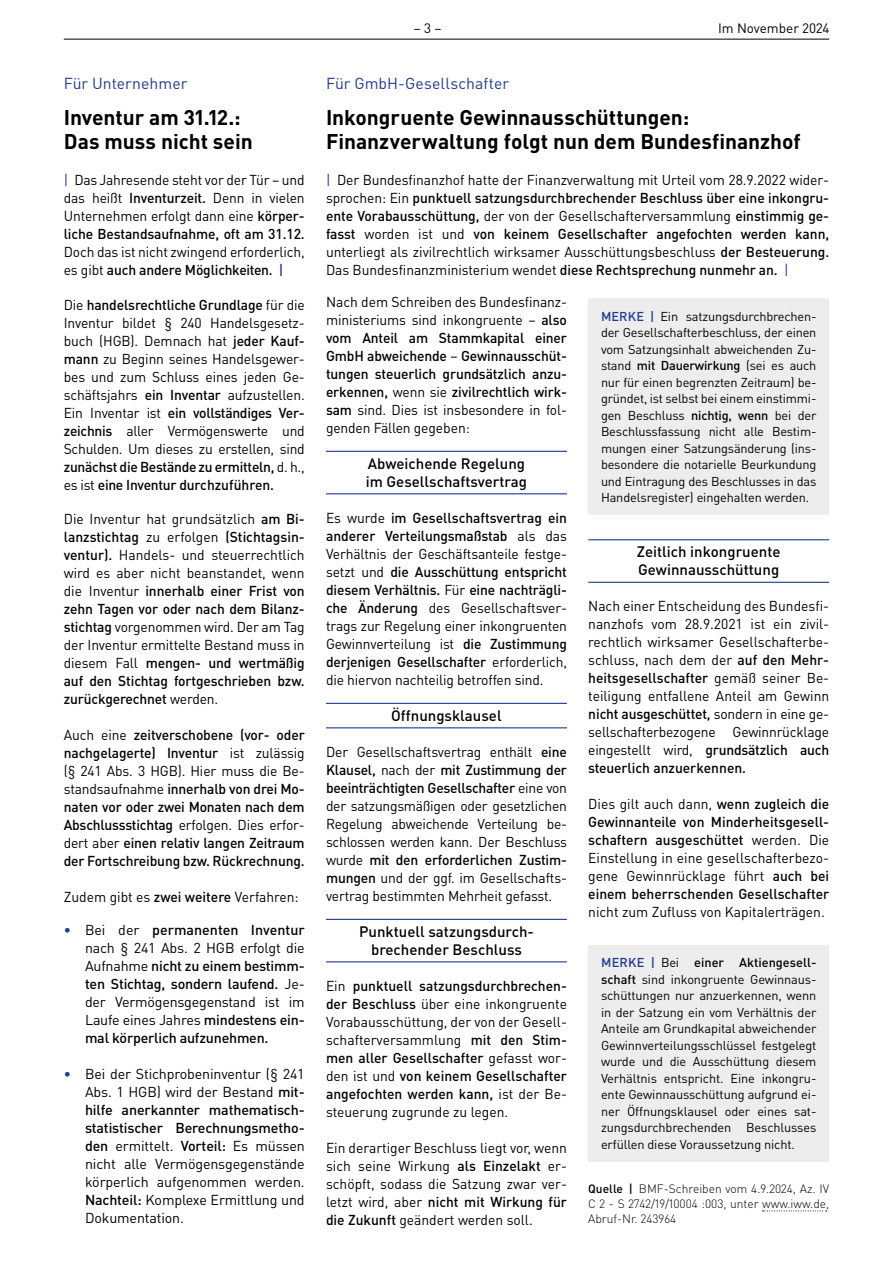
<style>
.page{position:relative;width:893px;height:1263px;background:#fff}
.page>*{position:absolute;margin:0;border:0;box-sizing:border-box;transform-origin:0 0}
.t1{font:700 21px/24px "DIN Pro";letter-spacing:-.005em;color:#000}
.t2{font:15.75px "DIN Pro";color:#213a8f}
.t3{font:500 15px/18px "DIN Pro";color:#000}
.t4{font:14.25px/18px "DIN Pro";letter-spacing:-.01em;color:#000;text-align:justify}
.t5{font:500 14.25px/18px "DIN Pro";letter-spacing:-.01em;color:#000;text-align:justify}
.t6{font:13.5px "DIN Pro";color:#000}
.t7{font:12.75px/16.5px "DIN Pro";letter-spacing:-.01em;color:#000;text-align:justify}
.t8{font:300 12px/15px "DIN Pro";color:#000;text-align:justify}
.s1{color:#213a8f}
.s2{font-weight:500}
.s3{font-weight:500;color:#213a8f}
.s4{font-weight:400}
</style>
<div class="page">
<hr style="left:64px;top:39px;width:765px;height:1px;background:#000">
<hr style="left:326px;top:451px;width:241px;height:1px;background:#213a8f">
<hr style="left:326px;top:493px;width:241px;height:1px;background:#213a8f">
<hr style="left:326px;top:703px;width:241px;height:1px;background:#213a8f">
<hr style="left:326px;top:727px;width:241px;height:1px;background:#213a8f">
<hr style="left:326px;top:919px;width:241px;height:1px;background:#213a8f">
<hr style="left:326px;top:961px;width:241px;height:1px;background:#213a8f">
<hr style="left:588px;top:539px;width:241px;height:1px;background:#213a8f">
<hr style="left:588px;top:582px;width:241px;height:1px;background:#213a8f">
<svg style="left:763px;top:1210px;width:64px;height:1px"></svg>
<div style="left:588px;top:298px;width:241px;height:217px;background:#ededed"></div>
<div style="left:588px;top:945px;width:241px;height:217px;background:#ededed"></div>
<p class="t2" style="left:64px;top:73px;width:125px">Für Unternehmer</p>
<h1 class="t1" style="left:64px;top:105px;width:190px">Inventur am 31.12.:<br>Das muss nicht sein</h1>
<p class="t4" style="left:64px;top:171px;width:242px"><span class="s1">|</span> Das Jahresende steht vor der Tür – und das heißt <span class="s2">Inventurzeit.</span> Denn in vielen Unternehmen erfolgt dann eine <span class="s2">körper&shy;liche Bestandsaufnahme, oft am 31.12.</span></p>
<p class="t4" style="left:64px;top:243px;width:242px">Doch das ist nicht zwingend erforderlich, es gibt <span class="s2">auch andere Möglichkeiten.</span> <span class="s3">|</span></p>
<p class="t4" style="left:64px;top:295px;width:242px">Die <span class="s2">handelsrechtliche Grundlage</span> für die Inventur bildet § 240 Handelsgesetz&shy;buch (HGB). Demnach hat <span class="s2">jeder Kauf&shy;mann</span> zu Beginn seines Handelsgewer&shy;bes und zum Schluss eines jeden Ge&shy;schäftsjahrs <span class="s2">ein Inventar</span> aufzustellen.<br>Ein Inventar ist <span class="s2">ein vollständiges Ver&shy;zeichnis</span> aller Vermögenswerte und Schulden. Um dieses zu erstellen, sind <span class="s2">zunächst die Bestände zu ermitteln,</span> d. h., es ist <span class="s2">eine Inventur durchzuführen.</span></p>
<p class="t4" style="left:64px;top:510px;width:242px">Die Inventur hat grundsätzlich <span class="s2">am Bi&shy;lanzstichtag</span> zu erfolgen <span class="s2">(Stichtagsin&shy;ventur).</span> Handels- und steuerrechtlich wird es aber nicht beanstandet, wenn die Inventur <span class="s2">innerhalb einer Frist von zehn Tagen vor oder nach dem Bilanz&shy;stichtag</span> vorgenommen wird. Der am Tag der Inventur ermittelte Bestand muss in diesem Fall <span class="s2">mengen- und wertmäßig auf den Stichtag fortgeschrieben bzw. zurückgerechnet</span> werden.</p>
<p class="t5" style="left:64px;top:726px;width:242px"><span class="s4">Auch eine</span> zeitverschobene (vor- oder nachgelagerte) Inventur <span class="s4">ist zulässig (§ 241 Abs. 3 HGB). Hier muss die Be&shy;standsaufnahme</span> innerhalb von drei Mo&shy;naten vor oder zwei Monaten nach dem Abschlussstichtag <span class="s4">erfolgen. Dies erfor&shy;dert aber</span> einen relativ langen Zeitraum der Fortschreibung bzw. Rückrechnung.</p>
<p class="t4" style="left:64px;top:888px;width:236px">Zudem gibt es <span class="s2">zwei weitere</span> Verfahren:</p>
<p class="t5" style="left:85px;top:921px;width:221px;text-indent:-21px"><span class="s1">•</span> <span class="s4">Bei der</span> permanenten Inventur <span class="s4">nach § 241 Abs. 2 HGB erfolgt die Aufnahme</span> nicht zu einem bestimm&shy;ten Stichtag, sondern laufend. <span class="s4">Je&shy;der Vermögensgegenstand ist im Laufe eines Jahres</span> mindestens ein&shy;mal körperlich aufzunehmen.</p>
<p class="t4" style="left:85px;top:1065px;width:221px;text-indent:-21px"><span class="s3">•</span> Bei der Stichprobeninventur (§ 241<br>Abs. 1 HGB) wird der Bestand <span class="s2">mit&shy;hilfe anerkannter mathematisch&shy;statistischer Berechnungsmetho&shy;den</span> ermittelt. <span class="s2">Vorteil:</span> Es müssen nicht alle Vermögensgegenstände körperlich aufgenommen werden.<br><span class="s2">Nachteil:</span> Komplexe Ermittlung und Dokumentation.</p>
<p class="t6" style="left:414px;top:19px;width:29px">– 3 –</p>
<p class="t6" style="left:718px;top:19px;width:113px">Im November 2024</p>
<p class="t2" style="left:326px;top:73px;width:185px">Für GmbH-Gesellschafter</p>
<h1 class="t1" style="left:326px;top:105px;width:476px">Inkongruente Gewinnausschüttungen:<br>Finanzverwaltung folgt nun dem Bundesfinanzhof</h1>
<p class="t4" style="left:326px;top:171px;width:505px"><span class="s1">|</span> Der Bundesfinanzhof hatte der Finanzverwaltung mit Urteil vom 28.9.2022 wider&shy;sprochen: Ein <span class="s2">punktuell satzungsdurchbrechender Beschluss über eine inkongru&shy;ente Vorabausschüttung,</span> der von der Gesellschafterversammlung <span class="s2">einstimmig ge&shy;fasst</span> worden ist und <span class="s2">von keinem Gesellschafter angefochten werden kann, </span>unterliegt als zivilrechtlich wirksamer Ausschüttungsbeschluss <span class="s2">der Besteuerung.<br></span>Das Bundesfinanzministerium wendet <span class="s2">diese Rechtsprechung nunmehr an.</span> <span class="s1">|</span></p>
<p class="t5" style="left:326px;top:292px;width:242px"><span class="s4">Nach dem Schreiben des Bundesfinanz&shy;ministeriums sind inkongruente –</span> also vom Anteil am Stammkapital einer GmbH abweichende <span class="s4">–</span> Gewinnausschüt&shy;tungen steuerlich grundsätzlich anzu&shy;erkennen, <span class="s4">wenn sie</span> zivilrechtlich wirk&shy;sam <span class="s4">sind. Dies ist insbesondere in fol&shy;genden Fällen gegeben:</span></p>
<p class="t3" style="left:366px;top:454px;width:163px">Abweichende Regelung im Gesellschaftsvertrag</p>
<p class="t4" style="left:326px;top:508px;width:242px">Es wurde <span class="s2">im Gesellschaftsvertrag ein anderer Verteilungsmaßstab</span> als das Verhältnis der Geschäftsanteile festge&shy;setzt und <span class="s2">die Ausschüttung entspricht diesem Verhältnis.</span> Für <span class="s2">eine nachträgli&shy;che Änderung</span> des Gesellschaftsver&shy;trags zur Regelung einer inkongruenten Gewinnverteilung ist <span class="s2">die Zustimmung derjenigen Gesellschafter</span> erforderlich, die hiervon nachteilig betroffen sind.</p>
<p class="t3" style="left:391px;top:706px;width:112px">Öffnungsklausel</p>
<p class="t4" style="left:326px;top:742px;width:242px">Der Gesellschaftsvertrag enthält <span class="s2">eine Klausel,</span> nach der <span class="s2">mit Zustimmung der beeinträchtigten Gesellschafter</span> eine von der satzungsmäßigen oder gesetzlichen Regelung abweichende Verteilung be&shy;schlossen werden kann. Der Beschluss wurde <span class="s2">mit den erforderlichen Zustim&shy;mungen</span> und der ggf. im Gesellschafts&shy;vertrag bestimmten Mehrheit gefasst.</p>
<p class="t3" style="left:359px;top:922px;width:174px;text-align:center">Punktuell satzungsdurch&shy;brechender Beschluss</p>
<p class="t4" style="left:326px;top:976px;width:242px">Ein <span class="s2">punktuell satzungsdurchbrechen&shy;der Beschluss</span> über eine inkongruente Vorabausschüttung, der von der Gesell&shy;schafterversammlung <span class="s2">mit den Stim&shy;men aller Gesellschafter</span> gefasst wor&shy;den ist und <span class="s2">von keinem Gesellschafter angefochten werden kann,</span> ist der Be&shy;steuerung zugrunde zu legen.</p>
<p class="t4" style="left:326px;top:1138px;width:242px">Ein derartiger Beschluss liegt vor, wenn sich seine Wirkung <span class="s2">als Einzelakt</span> er&shy;schöpft, sodass die Satzung zwar ver&shy;letzt wird, aber <span class="s2">nicht mit Wirkung für die Zukunft</span> geändert werden soll.</p>
<p class="t7" style="left:601px;top:307px;width:217px"><span class="s3">MERKE |</span> Ein satzungsdurchbrechen&shy;der Gesellschafterbeschluss, der einen vom Satzungsinhalt abweichenden Zu&shy;stand <span class="s2">mit Dauerwirkung</span> (sei es auch nur für einen begrenzten Zeitraum) be&shy;gründet, ist selbst bei einem einstimmi&shy;gen Beschluss <span class="s2">nichtig, wenn</span> bei der Beschlussfassung nicht alle Bestim&shy;mungen einer Satzungsänderung (ins&shy;besondere die notarielle Beurkundung und Eintragung des Beschlusses in das Handelsregister) eingehalten werden.</p>
<p class="t3" style="left:637px;top:542px;width:145px">Zeitlich inkongruente<br>Gewinnausschüttung</p>
<p class="t4" style="left:588px;top:597px;width:242px">Nach einer Entscheidung des Bundesfi&shy;nanzhofs vom 28.9.2021 ist ein zivil&shy;rechtlich wirksamer Gesellschafterbe&shy;schluss, nach dem der <span class="s2">auf den Mehr&shy;heitsgesellschafter</span> gemäß seiner Be&shy;teiligung entfallene Anteil am Gewinn <span class="s2">nicht ausgeschüttet,</span> sondern in eine ge&shy;sellschafterbezogene Gewinnrücklage eingestellt wird, <span class="s2">grundsätzlich auch steuerlich anzuerkennen.</span></p>
<p class="t5" style="left:588px;top:795px;width:242px"><span class="s4">Dies gilt auch dann,</span> wenn zugleich die Gewinnanteile von Minderheitsgesell&shy;schaftern ausgeschüttet <span class="s4">werden. Die Einstellung in eine gesellschafterbezo&shy;gene Gewinnrücklage führt</span> auch bei einem beherrschenden Gesellschafter</p>
<p class="t4" style="left:588px;top:903px;width:238px">nicht zum Zufluss von Kapitalerträgen.</p>
<p class="t7" style="left:601px;top:954px;width:217px"><span class="s3">MERKE |</span> Bei <span class="s2">einer Aktiengesell&shy;schaft</span> sind inkongruente Gewinnaus&shy;schüttungen nur anzuerkennen, wenn in der Satzung ein vom Verhältnis der Anteile am Grundkapital abweichender Gewinnverteilungsschlüssel festgelegt wurde und die Ausschüttung diesem Verhältnis entspricht. Eine inkongru&shy;ente Gewinnausschüttung aufgrund ei&shy;ner Öffnungsklausel oder eines sat&shy;zungsdurchbrechenden Beschlusses erfüllen diese Voraussetzung nicht.</p>
<p class="t8" style="left:588px;top:1180px;width:242px"><span class="s2">Quelle |</span> BMF-Schreiben vom 4.9.2024, Az. IV C 2 - S 2742/19/10004 :003, unter www.iww.de, Abruf-Nr. 243964</p>
</div>
